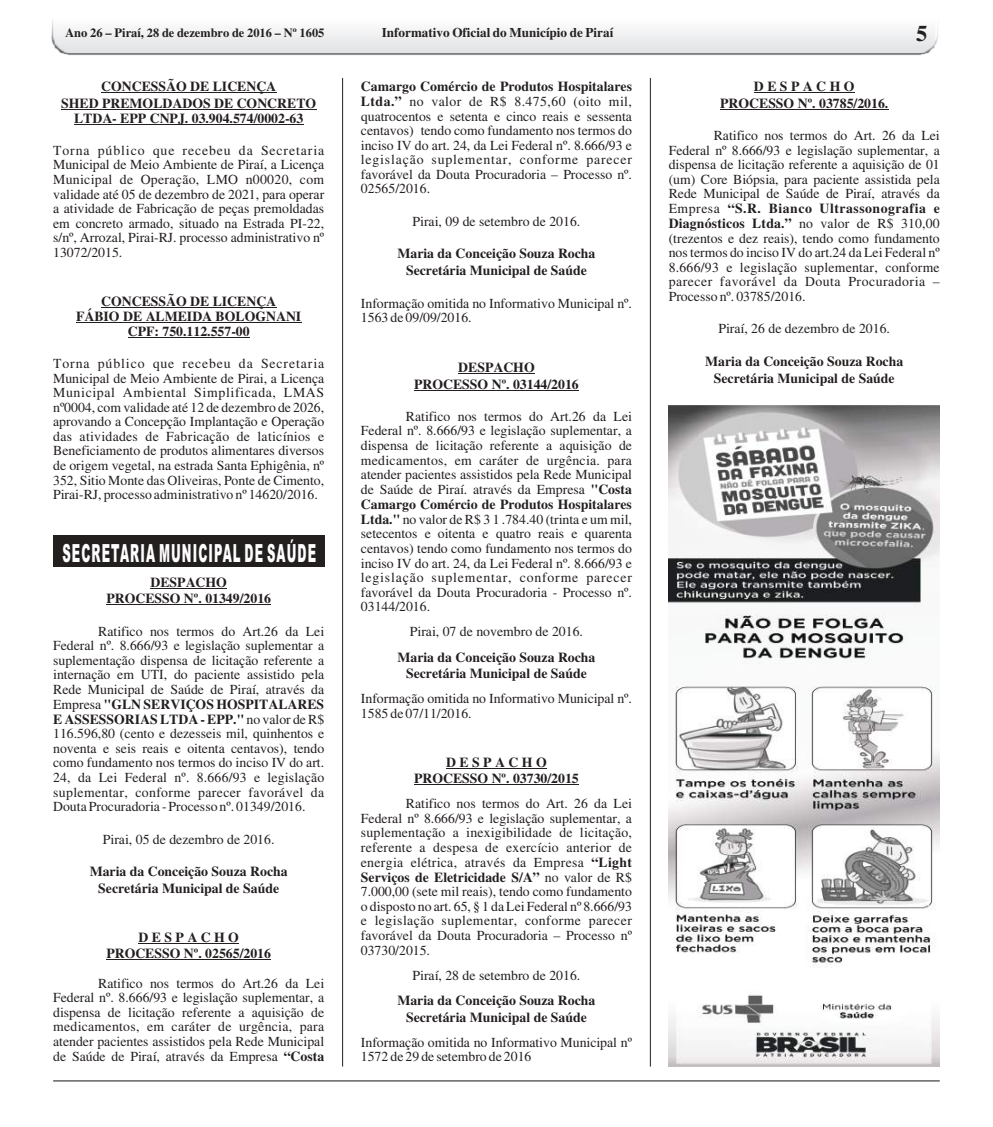
<style>
.page{position:relative;width:993px;height:1127px;background:#fff}
.page>*{position:absolute;margin:0;border:0;box-sizing:border-box;transform-origin:0 0}
.t1{font:900 25px "Arial";letter-spacing:.095em;color:#fff;scale:.47 1}
.t2{font:700 22.5px "Times New Roman";color:#241f1f}
.t3{font:13.75px/14.6px "Times New Roman";color:#241f1f;text-align:justify}
.t4{font:700 13.75px/16.5px "Times New Roman";color:#241f1f;text-align:center}
.t5{font:700 13.25px "Times New Roman";color:#241f1f}
.t6{font:700 12.5px "Times New Roman";color:#241f1f}
.s1{font-size:12.62px}
.s2{font-weight:700}
</style>
<div class="page">
<img style="left:52px;top:20px;width:886px;height:36px">
<hr style="left:53px;top:1080px;width:886px;height:1px;background:#241f1f">
<hr style="left:342px;top:78px;width:1px;height:988px;background:#241f1f">
<hr style="left:649px;top:78px;width:1px;height:988px;background:#241f1f">
<hr style="left:101px;top:92px;width:175px;height:1px;background:#241f1f">
<hr style="left:61px;top:109px;width:255px;height:1px;background:#241f1f">
<hr style="left:74px;top:124px;width:229px;height:1px;background:#241f1f">
<hr style="left:101px;top:307px;width:175px;height:1px;background:#241f1f">
<hr style="left:76px;top:322px;width:225px;height:1px;background:#241f1f">
<hr style="left:128px;top:337px;width:121px;height:1px;background:#241f1f">
<hr style="left:753px;top:92px;width:101px;height:1px;background:#241f1f">
<hr style="left:720px;top:109px;width:168px;height:1px;background:#241f1f">
<hr style="left:458px;top:373px;width:76px;height:1px;background:#241f1f">
<hr style="left:414px;top:390px;width:164px;height:1px;background:#241f1f">
<hr style="left:446px;top:768px;width:100px;height:1px;background:#241f1f">
<hr style="left:414px;top:784px;width:164px;height:1px;background:#241f1f">
<hr style="left:150px;top:588px;width:77px;height:1px;background:#241f1f">
<hr style="left:106px;top:604px;width:165px;height:1px;background:#241f1f">
<hr style="left:138px;top:943px;width:101px;height:1px;background:#241f1f">
<hr style="left:106px;top:959px;width:165px;height:1px;background:#241f1f">
<div style="left:53px;top:535px;width:271px;height:32px;background:#241f1f"></div>
<img style="left:668px;top:406px;width:271px;height:660px">
<p class="t6" style="left:65px;top:29px;width:261px"><span class="s1">Ano 26 – Piraí,</span> 28 de dezembro de 2016 – Nº 1605</p>
<p class="t5" style="left:382px;top:29px;width:233px">Informativo Oficial do Município de Piraí</p>
<h2 class="t2" style="left:915px;top:26px;width:13px">5</h2>
<p class="t4" style="left:61px;top:80px;width:256px">CONCESSÃO DE LICENÇA<br>SHED PREMOLDADOS DE CONCRETO</p>
<p class="t4" style="left:74px;top:111px;width:231px">LTDA- EPP CNPJ. 03.904.574/0002-63</p>
<p class="t3" style="left:53px;top:144px;width:272px">Torna público que recebeu da Secretaria Municipal de Meio Ambiente de Piraí, a Licença Municipal de Operação, LMO n00020, com validade até 05 de dezembro de 2021, para operar a atividade de Fabricação de peças premoldadas em concreto armado, situado na Estrada PI-22, s/nº, Arrozal, Pirai-RJ. processo administrativo nº 13072/2015.</p>
<p class="t4" style="left:76px;top:295px;width:226px;line-height:14.9px">CONCESSÃO DE LICENÇA<br>FÁBIO DE ALMEIDA BOLOGNANI<br>CPF: 750.112.557-00</p>
<p class="t3" style="left:53px;top:357px;width:272px">Torna público que recebeu da Secretaria Municipal de Meio Ambiente de Pirai, a Licença Municipal Ambiental Simplificada, LMAS nº0004, com validade até 12 de dezembro de 2026, aprovando a Concepção Implantação e Operação das atividades de Fabricação de laticínios e Beneficiamento de produtos alimentares diversos de origem vegetal, na estrada Santa Ephigênia, nº 352, Sitio Monte das Oliveiras, Ponte de Cimento, Pirai-RJ, processo administrativo nº 14620/2016.</p>
<p class="t3" style="left:361px;top:81px;width:272px"><span class="s2">Camargo Comércio de Produtos Hospitalares Ltda.”</span> no valor de R$ 8.475,60 (oito mil, quatrocentos e setenta e cinco reais e sessenta centavos) tendo como fundamento nos termos do inciso IV do art. 24, da Lei Federal nº. 8.666/93 e legislação suplementar, conforme parecer favorável da Douta Procuradoria – Processo nº.<br>02565/2016.</p>
<p class="t3" style="left:412px;top:215px;width:169px">Pirai, 09 de setembro de 2016.</p>
<p class="t4" style="left:397px;top:247px;width:199px">Maria da Conceição Souza Rocha<br>Secretária Municipal de Saúde</p>
<p class="t3" style="left:361px;top:297px;width:272px">Informação omitida no Informativo Municipal nº.<br>1563 de 09/09/2016.</p>
<p class="t4" style="left:414px;top:360px;width:166px">DESPACHO<br>PROCESSO Nº. 03144/2016</p>
<p class="t3" style="left:361px;top:410px;width:272px;text-indent:45px">Ratifico nos termos do Art.26 da Lei Federal nº. 8.666/93 e legislação suplementar, a dispensa de licitação referente a aquisição de medicamentos, em caráter de urgência. para atender pacientes assistidos pela Rede Municipal de Saúde de Piraí. através da Empresa <span class="s2">"Costa Camargo Comércio de Produtos Hospitalares Ltda."</span> no valor de R$ 3 1 .784.40 (trinta e um mil, setecentos e oitenta e quatro reais e quarenta centavos) tendo como fundamento nos termos do inciso IV do art. 24, da Lei Federal nº. 8.666/93 e legislação suplementar, conforme parecer favorável da Douta Procuradoria - Processo nº.<br>03144/2016.</p>
<p class="t3" style="left:410px;top:626px;width:175px">Pirai, 07 de novembro de 2016.</p>
<p class="t4" style="left:397px;top:650px;width:199px">Maria da Conceição Souza Rocha<br>Secretária Municipal de Saúde</p>
<p class="t3" style="left:361px;top:693px;width:272px">Informação omitida no Informativo Municipal nº.<br>1585 de 07/11/2016.</p>
<p class="t4" style="left:414px;top:755px;width:166px">D E S P A C H O<br>PROCESSO Nº. 03730/2015</p>
<p class="t3" style="left:361px;top:798px;width:272px;text-indent:45px">Ratifico nos termos do Art. 26 da Lei Federal nº 8.666/93 e legislação suplementar, a suplementação a inexigibilidade de licitação, referente a despesa de exercício anterior de energia elétrica, através da Empresa <span class="s2">“Light Serviços de Eletricidade S/A”</span> no valor de R$ 7.000,00 (sete mil reais), tendo como fundamento o disposto no art. 65, § 1 da Lei Federal nº 8.666/93 e legislação suplementar, conforme parecer favorável da Douta Procuradoria – Processo nº 03730/2015.</p>
<p class="t3" style="left:412px;top:969px;width:169px">Piraí, 28 de setembro de 2016.</p>
<p class="t4" style="left:397px;top:993px;width:199px">Maria da Conceição Souza Rocha<br>Secretária Municipal de Saúde</p>
<p class="t3" style="left:361px;top:1036px;width:272px">Informação omitida no Informativo Municipal nº<br>1572 de 29 de setembro de 2016</p>
<p class="t4" style="left:720px;top:80px;width:170px">D E S P A C H O<br>PROCESSO Nº. 03785/2016.</p>
<p class="t3" style="left:668px;top:129px;width:272px;text-indent:45px">Ratifico nos termos do Art. 26 da Lei Federal nº 8.666/93 e legislação suplementar, a dispensa de licitação referente a aquisição de 01 (um) Core Biópsia, para paciente assistida pela Rede Municipal de Saúde de Piraí, através da Empresa <span class="s2">“S.R. Bianco Ultrassonografia e Diagnósticos Ltda.”</span> no valor de R$ 310,00 (trezentos e dez reais), tendo como fundamento nos termos do inciso IV do art.24 da Lei Federal nº 8.666/93 e legislação suplementar, conforme parecer favorável da Douta Procuradoria – Processo nº. 03785/2016.</p>
<p class="t3" style="left:718px;top:323px;width:173px">Piraí, 26 de dezembro de 2016.</p>
<p class="t4" style="left:705px;top:354px;width:199px">Maria da Conceição Souza Rocha<br>Secretária Municipal de Saúde</p>
<h1 class="t1" style="left:62px;top:544px;width:541px">SECRETARIA MUNICIPAL DE SAÚDE</h1>
<p class="t4" style="left:106px;top:575px;width:166px">DESPACHO<br>PROCESSO Nº. 01349/2016</p>
<p class="t3" style="left:53px;top:625px;width:272px;text-indent:45px">Ratifico nos termos do Art.26 da Lei Federal nº. 8.666/93 e legislação suplementar a suplementação dispensa de licitação referente a internação em UTI, do paciente assistido pela Rede Municipal de Saúde de Piraí, através da Empresa <span class="s2">"GLN SERVIÇOS HOSPITALARES E ASSESSORIAS LTDA - EPP."</span> no valor de R$ 116.596,80 (cento e dezesseis mil, quinhentos e noventa e seis reais e oitenta centavos), tendo como fundamento nos termos do inciso IV do art.<br>24, da Lei Federal nº. 8.666/93 e legislação suplementar, conforme parecer favorável da Douta Procuradoria - Processo nº. 01349/2016.</p>
<p class="t3" style="left:103px;top:833px;width:173px">Pirai, 05 de dezembro de 2016.</p>
<p class="t4" style="left:90px;top:865px;width:199px">Maria da Conceição Souza Rocha<br>Secretária Municipal de Saúde</p>
<p class="t4" style="left:106px;top:930px;width:166px">D E S P A C H O<br>PROCESSO Nº. 02565/2016</p>
<p class="t3" style="left:53px;top:977px;width:272px;text-indent:45px">Ratifico nos termos do Art.26 da Lei Federal nº. 8.666/93 e legislação suplementar, a dispensa de licitação referente a aquisição de medicamentos, em caráter de urgência, para atender pacientes assistidos pela Rede Municipal de Saúde de Piraí, através da Empresa <span class="s2">“Costa</span></p>
</div>
